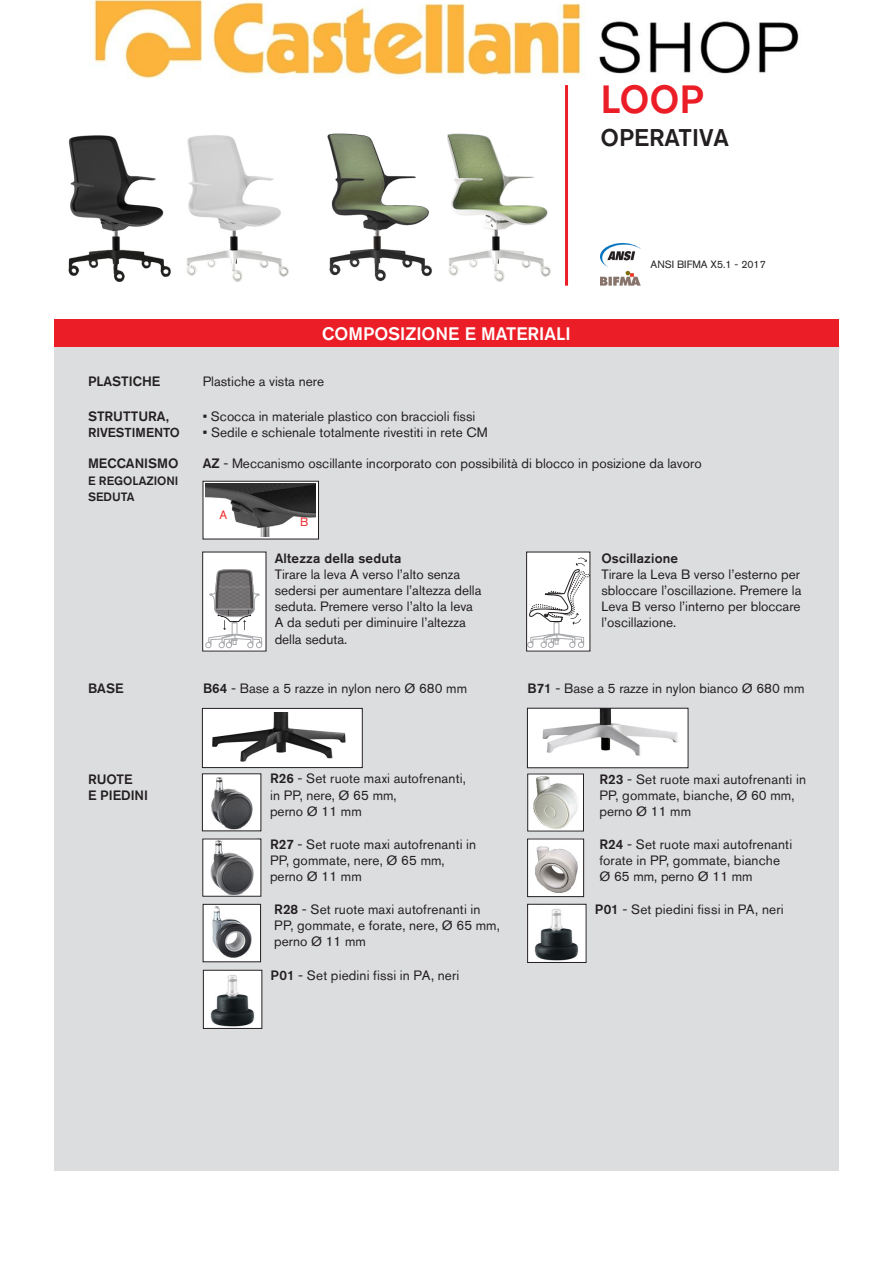
<style>
.page{position:relative;width:893px;height:1263px;background:#fff}
.page>*{position:absolute;margin:0;border:0;box-sizing:border-box;transform-origin:0 0}
.t1{font:500 39px "Akzidenz Grotesk BQ";color:#eb1e27}
.t2{font:500 24px "Akzidenz Grotesk BQ";color:#231f20}
.t3{font:500 18px "Akzidenz Grotesk BQ";color:#fff}
.t4{font:13.5px/16.2px "Akzidenz Grotesk BQ";color:#231f20}
.t5{font:500 13.5px/16.2px "Akzidenz Grotesk BQ";color:#231f20}
.t6{font:500 12.9px "Akzidenz Grotesk BQ";color:#231f20}
.t7{font:500 12px/16.2px "Akzidenz Grotesk BQ";color:#231f20}
.t8{font:12px "Akzidenz Grotesk BQ";color:#ee2d2d}
.t9{font:10.5px "Akzidenz Grotesk BQ";color:#231f20}
.s1{font-weight:500}
</style>
<div class="page">
<div style="left:54px;top:320px;width:785px;height:28px;background:#eb1e27"></div>
<hr style="left:565px;top:85px;width:3px;height:201px;background:#eb1e27">
<div style="left:54px;top:348px;width:785px;height:823px;background:#dcdddf"></div>
<img style="left:447px;top:133px;width:104px;height:149px">
<img style="left:186px;top:135px;width:103px;height:147px">
<img style="left:327px;top:133px;width:105px;height:149px">
<img style="left:68px;top:135px;width:103px;height:147px">
<svg style="left:205px;top:483px;width:112px;height:54px"></svg>
<div style="left:203px;top:481px;width:116px;height:58px;border:1px solid #231f20"></div>
<div style="left:203px;top:552px;width:63px;height:99px;background:#fff"></div>
<svg style="left:205px;top:569px;width:57px;height:79px"></svg>
<div style="left:202px;top:552px;width:64px;height:99px;border:1px solid #231f20"></div>
<div style="left:527px;top:552px;width:63px;height:99px;background:#fff"></div>
<div style="left:554px;top:622px;width:5px;height:12px;border:1px solid #a8a9ad"></div>
<svg style="left:528px;top:633px;width:56px;height:15px"></svg>
<svg style="left:529px;top:557px;width:59px;height:68px"></svg>
<div style="left:526px;top:552px;width:64px;height:99px;border:1px solid #231f20"></div>
<img style="left:206px;top:483px;width:109px;height:54px">
<img style="left:529px;top:776px;width:53px;height:53px">
<div style="left:527px;top:774px;width:57px;height:57px;border:1px solid #231f20"></div>
<img style="left:529px;top:841px;width:53px;height:54px">
<div style="left:527px;top:839px;width:57px;height:58px;border:1px solid #231f20"></div>
<img style="left:205px;top:972px;width:55px;height:54px">
<div style="left:203px;top:970px;width:59px;height:58px;border:1px solid #231f20"></div>
<img style="left:529px;top:906px;width:55px;height:55px">
<div style="left:527px;top:904px;width:59px;height:59px;border:1px solid #231f20"></div>
<img style="left:204px;top:776px;width:55px;height:53px">
<div style="left:203px;top:839px;width:58px;height:57px;background:#fff"></div>
<img style="left:210px;top:841px;width:44px;height:53px">
<img style="left:205px;top:906px;width:54px;height:54px">
<div style="left:203px;top:904px;width:58px;height:58px;border:1px solid #231f20"></div>
<div style="left:202px;top:708px;width:160px;height:59px;background:#fff"></div>
<img style="left:212px;top:713px;width:134px;height:49px">
<div style="left:202px;top:708px;width:160px;height:60px;border:1px solid #231f20"></div>
<img style="left:529px;top:710px;width:157px;height:56px">
<div style="left:527px;top:708px;width:161px;height:60px;border:1px solid #231f20"></div>
<img style="left:601px;top:244px;width:39px;height:42px">
<img style="left:89px;top:0;width:710px;height:79px">
<p class="t1" style="left:601px;top:75px;width:105px">LOOP</p>
<p class="t2" style="left:601px;top:122px;width:130px">OPERATIVA</p>
<p class="t9" style="left:651px;top:258px;width:117px">ANSI BIFMA X5.1 - 2017</p>
<p class="t5" style="left:88px;top:373px;width:74px">PLASTICHE</p>
<p class="t5" style="left:88px;top:408px;width:83px">STRUTTURA,</p>
<p class="t6" style="left:88px;top:424px;width:93px">RIVESTIMENTO</p>
<p class="t5" style="left:88px;top:455px;width:92px">MECCANISMO</p>
<p class="t7" style="left:88px;top:472px;width:92px">E REGOLAZIONI<br>SEDUTA</p>
<p class="t5" style="left:88px;top:680px;width:37px">BASE</p>
<h3 class="t3" style="left:322px;top:323px;width:250px">COMPOSIZIONE E MATERIALI</h3>
<p class="t4" style="left:203px;top:373px;width:123px">Plastiche a vista nere</p>
<p class="t4" style="left:203px;top:408px;width:274px">• Scocca in materiale plastico con braccioli fissi</p>
<p class="t4" style="left:203px;top:424px;width:286px"><span class="s1">•</span> Sedile e schienale totalmente rivestiti in rete CM</p>
<p class="t4" style="left:203px;top:455px;width:500px"><span class="s1">AZ</span> - Meccanismo oscillante incorporato con possibilità di blocco in posizione da lavoro</p>
<p class="t8" style="left:219px;top:507px;width:9px">A</p>
<p class="t8" style="left:300px;top:514px;width:10px">B</p>
<p class="t5" style="left:275px;top:549px;width:128px">Altezza della seduta</p>
<p class="t4" style="left:275px;top:566px;width:208px">Tirare la leva A verso l’alto senza sedersi per aumentare l’altezza della seduta. Premere verso l’alto la leva<br>A da seduti per diminuire l’altezza della seduta.</p>
<p class="t4" style="left:203px;top:680px;width:266px"><span class="s1">B64</span> - Base a 5 razze in nylon nero Ø 680 mm</p>
<p class="t5" style="left:601px;top:549px;width:78px">Oscillazione</p>
<p class="t4" style="left:601px;top:566px;width:201px;text-align:justify">Tirare la Leva B verso l’esterno per sbloccare l’oscillazione. Premere la Leva B verso l’interno per bloccare l’oscillazione.</p>
<p class="t4" style="left:527px;top:680px;width:278px"><span class="s1">B71</span> - Base a 5 razze in nylon bianco Ø 680 mm</p>
<p class="t5" style="left:88px;top:770px;width:62px">RUOTE<br>E PIEDINI</p>
<p class="t4" style="left:270px;top:770px;width:197px"><span class="s1">R26</span> - Set ruote maxi autofrenanti,</p>
<p class="t4" style="left:270px;top:787px;width:128px">in PP, nere, Ø 65 mm,</p>
<p class="t4" style="left:270px;top:803px;width:93px">perno Ø 11 mm</p>
<p class="t4" style="left:270px;top:836px;width:208px"><span class="s1">R27</span> - Set ruote maxi autofrenanti in<br>PP, gommate, nere, Ø 65 mm,</p>
<p class="t4" style="left:270px;top:868px;width:93px">perno Ø 11 mm</p>
<p class="t4" style="left:274px;top:901px;width:227px"><span class="s1">R28</span> - Set ruote maxi autofrenanti in<br>PP, gommate, e forate, nere, Ø 65 mm, perno Ø 11 mm</p>
<p class="t4" style="left:271px;top:967px;width:190px"><span class="s1">P01</span> - Set piedini fissi in PA, neri</p>
<p class="t4" style="left:599px;top:771px;width:208px"><span class="s1">R23</span> - Set ruote maxi autofrenanti in<br>PP, gommate, bianche, Ø 60 mm, perno Ø 11 mm</p>
<p class="t4" style="left:599px;top:836px;width:194px"><span class="s1">R24</span> - Set ruote maxi autofrenanti forate in PP, gommate, bianche<br>Ø 65 mm, perno Ø 11 mm</p>
<p class="t4" style="left:595px;top:901px;width:190px"><span class="s1">P01</span> - Set piedini fissi in PA, neri</p>
</div>
